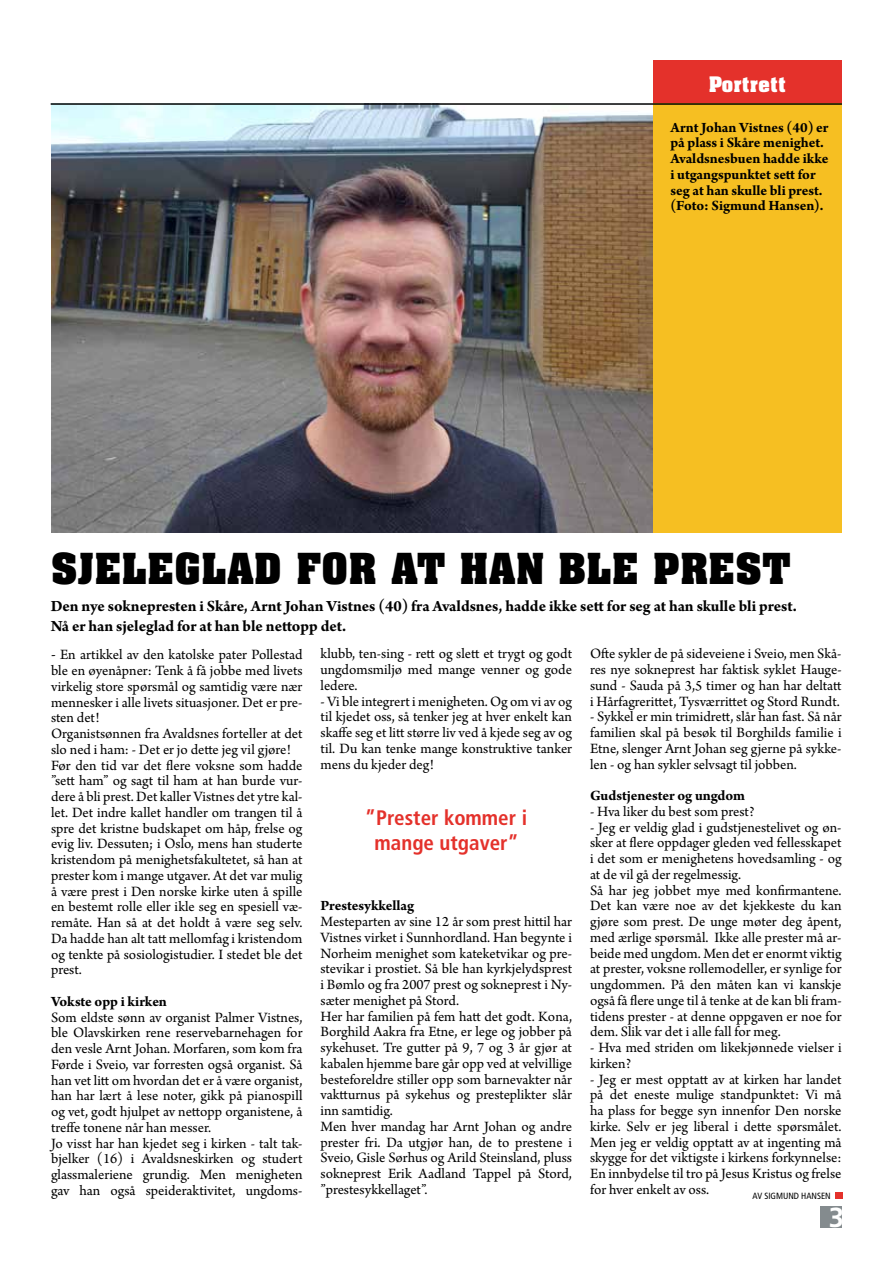
<style>
.page{position:relative;width:893px;height:1263px;background:#fff}
.page>*{position:absolute;margin:0;border:0;box-sizing:border-box;transform-origin:0 0}
.t1{font:700 42px "Aachen BT";color:#000}
.t2{font:700 27.45px "Frutiger";color:#fff}
.t3{font:700 condensed 21px/25.2px "Frutiger";color:#e4312b;text-align:center}
.t4{font:700 21px "Aachen BT";color:#fff}
.t5{font:700 16.5px/19.5px "Arno Pro";letter-spacing:-.005em;color:#000}
.t6{font:15px/15.8px "Arno Pro";letter-spacing:-.005em;color:#000}
.t7{font:700 15px/15.8px "Arno Pro";letter-spacing:-.005em;color:#000}
.t8{font:condensed 9px "Frutiger";color:#000}
.s1{font-size:16.5px}
</style>
<div class="page">
<div style="left:51px;top:103px;width:791px;height:430px;background:#f6bf22"></div>
<img style="left:51px;top:105px;width:602px;height:428px">
<div style="left:653px;top:61px;width:189px;height:42px;background:#e4312b"></div>
<hr style="left:51px;top:103px;width:791px;height:2px;background:#000">
<div style="left:835px;top:1192px;width:8px;height:7px;background:#e4312b"></div>
<div style="left:821px;top:1206px;width:21px;height:22px;background:#848b8e"></div>
<h3 class="t4" style="left:709px;top:71px;width:79px">Portrett</h3>
<p class="t7" style="left:670px;top:120px;width:160px">Arnt Johan Vistnes (40) er på plass i Skåre menighet.<br>Avaldsnesbuen hadde ikke i utgangspunktet sett for seg at han skulle bli prest. (Foto: Sigmund Hansen).</p>
<h1 class="t1" style="left:51px;top:542px;width:742px">SJELEGLAD FOR AT HAN BLE PREST</h1>
<p class="t5" style="left:51px;top:597px;width:748px">Den nye soknepresten i Skåre, Arnt Johan Vistnes (40) fra Avaldsnes, hadde ikke sett for seg at han skulle bli prest.<br>Nå er han sjeleglad for at han ble nettopp det.</p>
<p class="t6" style="left:51px;top:648px;width:253px"><span class="s1">-</span> En artikkel av den katolske pater Pollestad ble en øyenåpner: Tenk å få jobbe med livets virkelig store spørsmål og samtidig være nær mennesker i alle livets situasjoner. Det er pre&shy;sten det!<br>Organistsønnen fra Avaldsnes forteller at det slo ned i ham: - Det er jo dette jeg vil gjøre!<br>Før den tid var det flere voksne som hadde ”sett ham” og sagt til ham at han burde vur&shy;dere å bli prest. Det kaller Vistnes det ytre kal&shy;let. Det indre kallet handler om trangen til å spre det kristne budskapet om håp, frelse og evig liv. Dessuten; i Oslo, mens han studerte kristendom på menighetsfakultetet, så han at prester kom i mange utgaver. At det var mulig å være prest i Den norske kirke uten å spille en bestemt rolle eller ikle seg en spesiell væ&shy;remåte. Han så at det holdt å være seg selv.<br>Da hadde han alt tatt mellomfag i kristendom og tenkte på sosiologistudier. I stedet ble det prest.</p>
<p class="t7" style="left:51px;top:994px;width:117px">Vokste opp i kirken</p>
<p class="t6" style="left:51px;top:1010px;width:253px">Som eldste sønn av organist Palmer Vistnes, ble Olavskirken rene reservebarnehagen for den vesle Arnt Johan. Morfaren, som kom fra Førde i Sveio, var forresten også organist. Så han vet litt om hvordan det er å være organist, han har lært å lese noter, gikk på pianospill og vet, godt hjulpet av nettopp organistene, å treffe tonene når han messer.<br>Jo visst har han kjedet seg i kirken - talt tak&shy;bjelker (16) i Avaldsneskirken og studert glassmaleriene grundig. Men menigheten gav han også speideraktivitet, ungdoms-</p>
<p class="t6" style="left:321px;top:647px;width:253px;text-align:justify">klubb, ten-sing - rett og slett et trygt og godt ungdomsmiljø med mange venner og gode ledere.</p>
<p class="t6" style="left:321px;top:694px;width:253px;text-align:justify">- Vi ble integrert i menigheten. Og om vi av og til kjedet oss, så tenker jeg at hver enkelt kan skaffe seg et litt større liv ved å kjede seg av og til. Du kan tenke mange konstruktive tanker mens du kjeder deg!</p>
<h3 class="t3" style="left:365px;top:805px;width:163px">”Prester kommer i mange utgaver”</h3>
<p class="t7" style="left:321px;top:899px;width:95px">Prestesykkellag</p>
<p class="t6" style="left:321px;top:914px;width:253px">Mesteparten av sine 12 år som prest hittil har Vistnes virket i Sunnhordland. Han begynte i Norheim menighet som kateketvikar og pre&shy;stevikar i prostiet. Så ble han kyrkjelydsprest i Bømlo og fra 2007 prest og sokneprest i Ny&shy;sæter menighet på Stord.<br>Her har familien på fem hatt det godt. Kona, Borghild Aakra fra Etne, er lege og jobber på sykehuset. Tre gutter på 9, 7 og 3 år gjør at kabalen hjemme bare går opp ved at velvillige besteforeldre stiller opp som barnevakter når vaktturnus på sykehus og presteplikter slår inn samtidig.<br>Men hver mandag har Arnt Johan og andre prester fri. Da utgjør han, de to prestene i Sveio, Gisle Sørhus og Arild Steinsland, pluss sokneprest Erik Aadland Tappel på Stord, ”prestesykkellaget”.</p>
<p class="t6" style="left:590px;top:647px;width:253px;text-align:justify">Ofte sykler de på sideveiene i Sveio, men Skå&shy;res nye sokneprest har faktisk syklet Hauge&shy;sund - Sauda på 3,5 timer og han har deltatt i Hårfagrerittet, Tysværrittet og Stord Rundt.</p>
<p class="t6" style="left:590px;top:710px;width:253px;text-align:justify">- Sykkel er min trimidrett, slår han fast. Så når familien skal på besøk til Borghilds familie i Etne, slenger Arnt Johan seg gjerne på sykke&shy;len - og han sykler selvsagt til jobben.</p>
<p class="t7" style="left:590px;top:788px;width:157px">Gudstjenester og ungdom</p>
<p class="t6" style="left:590px;top:804px;width:166px">- Hva liker du best som prest?</p>
<p class="t6" style="left:590px;top:820px;width:253px">- Jeg er veldig glad i gudstjenestelivet og øn&shy;sker at flere oppdager gleden ved fellesskapet i det som er menighetens hovedsamling - og at de vil gå der regelmessig.<br>Så har jeg jobbet mye med konfirmantene.<br>Det kan være noe av det kjekkeste du kan gjøre som prest. De unge møter deg åpent, med ærlige spørsmål. Ikke alle prester må ar&shy;beide med ungdom. Men det er enormt viktig at prester, voksne rollemodeller, er synlige for ungdommen. På den måten kan vi kanskje også få flere unge til å tenke at de kan bli fram&shy;tidens prester - at denne oppgaven er noe for dem. Slik var det i alle fall for meg.</p>
<p class="t6" style="left:590px;top:1040px;width:253px">- Hva med striden om likekjønnede vielser i kirken?</p>
<p class="t6" style="left:590px;top:1072px;width:253px;text-align:justify">- Jeg er mest opptatt av at kirken har landet på det eneste mulige standpunktet: Vi må ha plass for begge syn innenfor Den norske kirke. Selv er jeg liberal i dette spørsmålet.<br>Men jeg er veldig opptatt av at ingenting må skygge for det viktigste i kirkens forkynnelse:<br>En innbydelse til tro på Jesus Kristus og frelse for hver enkelt av oss.</p>
<p class="t8" style="left:753px;top:1191px;width:80px">AV SIGMUND HANSEN</p>
<h2 class="t2" style="left:829px;top:1201px;width:17px">3</h2>
</div>
